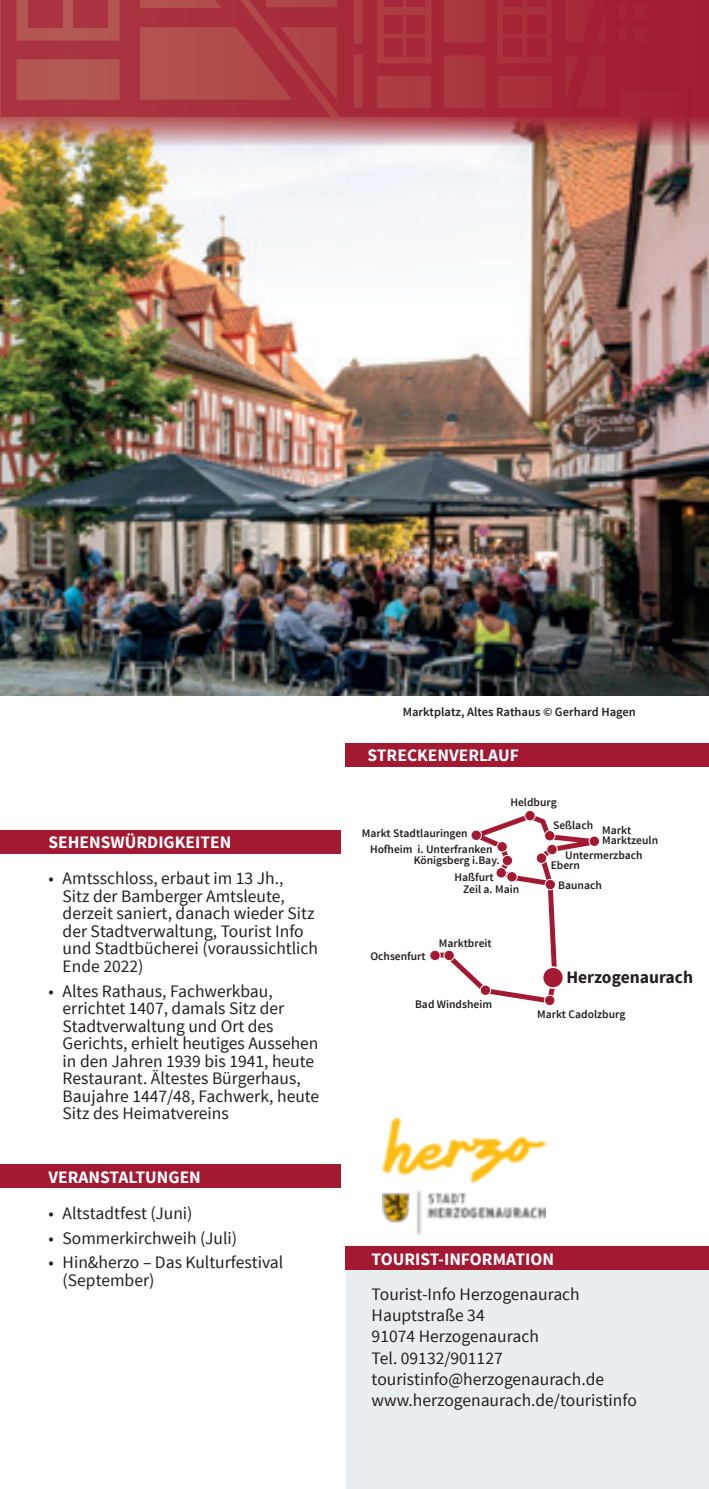
<style>
.page{position:relative;width:709px;height:1489px;background:#fff}
.page>*{position:absolute;margin:0;border:0;box-sizing:border-box;transform-origin:0 0}
.t1{font:17.5px/17.5px "Source Sans Pro";color:#231f20}
.t2{font:700 17.5px "Source Sans Pro";color:#fff}
.t3{font:700 17.5px "Source Sans Pro";color:#231f20}
.t4{font:600 12.5px "Source Sans Pro";color:#231f20}
.t5{font:600 11.5px/10px "Source Sans Pro";color:#231f20}
</style>
<div class="page">
<img style="left:0;top:145px;width:709px;height:550px">
<img style="left:0;top:0;width:709px;height:145px">
<svg style="left:338px;top:0;width:371px;height:117px;background:#a62838"></svg>
<svg style="left:1px;top:0;width:337px;height:117px;background:#ac3f45"></svg>
<div style="left:503px;top:38px;width:18px;height:18px;background:#a52335"></div>
<div style="left:407px;top:38px;width:18px;height:18px;background:#a62838"></div>
<div style="left:503px;top:15px;width:18px;height:18px;background:#a52335"></div>
<div style="left:527px;top:0;width:18px;height:7px;background:#a42234"></div>
<div style="left:527px;top:15px;width:18px;height:18px;background:#a42234"></div>
<div style="left:527px;top:38px;width:18px;height:18px;background:#a42234"></div>
<div style="left:407px;top:15px;width:18px;height:18px;background:#a62838"></div>
<div style="left:384px;top:38px;width:18px;height:18px;background:#a62838"></div>
<div style="left:407px;top:0;width:18px;height:7px;background:#a62838"></div>
<div style="left:384px;top:0;width:18px;height:7px;background:#a62838"></div>
<div style="left:384px;top:15px;width:18px;height:18px;background:#a62838"></div>
<div style="left:503px;top:0;width:18px;height:7px;background:#a52335"></div>
<div style="left:0;top:829px;width:340px;height:24px;background:#a21931"></div>
<div style="left:0;top:1164px;width:340px;height:24px;background:#a21931"></div>
<div style="left:345px;top:742px;width:364px;height:24px;background:#a21931"></div>
<div style="left:345px;top:1246px;width:364px;height:242px;background:#eaeef1"></div>
<div style="left:345px;top:1246px;width:364px;height:23px;background:#a21931"></div>
<img style="left:383px;top:1116px;width:162px;height:118px">
<svg style="left:439px;top:812px;width:158px;height:194px"></svg>
<div style="left:430px;top:950px;width:10px;height:10px;background:#a21931;border-radius:50%"></div>
<div style="left:429px;top:949px;width:11px;height:12px;border:1px solid #fff;border-radius:50%"></div>
<div style="left:444px;top:950px;width:10px;height:10px;background:#a21931;border-radius:50%"></div>
<div style="left:443px;top:949px;width:12px;height:12px;border:1px solid #fff;border-radius:50%"></div>
<div style="left:480px;top:984px;width:10px;height:11px;background:#a21931;border-radius:50%"></div>
<div style="left:480px;top:984px;width:11px;height:11px;border:1px solid #fff;border-radius:50%"></div>
<div style="left:544px;top:995px;width:11px;height:10px;background:#a21931;border-radius:50%"></div>
<div style="left:544px;top:994px;width:11px;height:11px;border:1px solid #fff;border-radius:50%"></div>
<svg style="left:545px;top:879px;width:10px;height:10px"></svg>
<div style="left:544px;top:878px;width:12px;height:12px;border:1px solid #fff;border-radius:50%"></div>
<div style="left:506px;top:871px;width:11px;height:11px;background:#a21931;border-radius:50%"></div>
<div style="left:506px;top:871px;width:11px;height:11px;border:1px solid #fff;border-radius:50%"></div>
<div style="left:496px;top:867px;width:10px;height:11px;background:#a21931;border-radius:50%"></div>
<div style="left:495px;top:867px;width:12px;height:11px;border:1px solid #fff;border-radius:50%"></div>
<div style="left:502px;top:855px;width:10px;height:10px;background:#a21931;border-radius:50%"></div>
<div style="left:502px;top:854px;width:11px;height:12px;border:1px solid #fff;border-radius:50%"></div>
<div style="left:471px;top:830px;width:10px;height:10px;background:#a21931;border-radius:50%"></div>
<div style="left:470px;top:829px;width:12px;height:11px;border:1px solid #fff;border-radius:50%"></div>
<div style="left:525px;top:810px;width:10px;height:10px;background:#a21931;border-radius:50%"></div>
<div style="left:524px;top:810px;width:11px;height:11px;border:1px solid #fff;border-radius:50%"></div>
<div style="left:544px;top:830px;width:11px;height:11px;background:#a21931;border-radius:50%"></div>
<div style="left:544px;top:830px;width:11px;height:11px;border:1px solid #fff;border-radius:50%"></div>
<div style="left:589px;top:836px;width:10px;height:10px;background:#a21931;border-radius:50%"></div>
<div style="left:588px;top:835px;width:12px;height:11px;border:1px solid #fff;border-radius:50%"></div>
<div style="left:547px;top:844px;width:10px;height:10px;background:#a21931;border-radius:50%"></div>
<div style="left:546px;top:843px;width:11px;height:12px;border:1px solid #fff;border-radius:50%"></div>
<div style="left:536px;top:852px;width:10px;height:11px;background:#a21931;border-radius:50%"></div>
<div style="left:536px;top:852px;width:11px;height:11px;border:1px solid #fff;border-radius:50%"></div>
<div style="left:497px;top:841px;width:10px;height:11px;background:#a21931;border-radius:50%"></div>
<div style="left:496px;top:841px;width:12px;height:11px;border:1px solid #fff;border-radius:50%"></div>
<div style="left:542px;top:967px;width:21px;height:21px;background:#a21931;border-radius:50%"></div>
<div style="left:541px;top:966px;width:23px;height:22px;border:2px solid #fff;border-radius:50%"></div>
<p class="t2" style="left:48px;top:831px;width:184px">SEHENSWÜRDIGKEITEN</p>
<p class="t1" style="left:63px;top:870px;width:257px;text-indent:-14px">• Amtsschloss, erbaut im 13 Jh.,<br>Sitz der Bamberger Amtsleute, derzeit saniert, danach wieder Sitz der Stadtverwaltung, Tourist Info und Stadtbücherei (voraussichtlich<br>Ende 2022)</p>
<p class="t1" style="left:63px;top:982px;width:258px;text-indent:-14px">• Altes Rathaus, Fachwerkbau, errichtet 1407, damals Sitz der<br>Stadtverwaltung und Ort des<br>Gerichts, erhielt heutiges Aussehen in den Jahren 1939 bis 1941, heute<br>Restaurant. Ältestes Bürgerhaus,<br>Baujahre 1447/48, Fachwerk, heute<br>Sitz des Heimatvereins</p>
<p class="t2" style="left:48px;top:1165px;width:154px">VERANSTALTUNGEN</p>
<p class="t1" style="left:48px;top:1204px;width:146px">• Altstadtfest (Juni)</p>
<p class="t1" style="left:48px;top:1229px;width:190px">• Sommerkirchweih (Juli)</p>
<p class="t1" style="left:63px;top:1253px;width:222px;text-indent:-14px">• Hin&amp;herzo – Das Kulturfestival (September)</p>
<p class="t4" style="left:403px;top:703px;width:235px">Marktplatz, Altes Rathaus © Gerhard Hagen</p>
<p class="t2" style="left:367px;top:744px;width:153px">STRECKENVERLAUF</p>
<p class="t5" style="left:510px;top:797px;width:48px">Heldburg</p>
<p class="t5" style="left:553px;top:820px;width:42px">Seßlach</p>
<p class="t5" style="left:602px;top:825px;width:57px">Markt<br>Marktzeuln</p>
<p class="t5" style="left:565px;top:850px;width:79px">Untermerzbach</p>
<p class="t5" style="left:550px;top:860px;width:31px">Ebern</p>
<p class="t5" style="left:558px;top:880px;width:45px">Baunach</p>
<p class="t5" style="left:362px;top:829px;width:107px">Markt Stadtlauringen</p>
<p class="t5" style="left:454px;top:872px;width:41px">Haßfurt</p>
<p class="t5" style="left:370px;top:844px;width:124px">Hofheim i. Unterfranken</p>
<p class="t5" style="left:413px;top:855px;width:87px">Königsberg i.Bay.</p>
<p class="t5" style="left:463px;top:884px;width:58px">Zeil a. Main</p>
<p class="t5" style="left:370px;top:951px;width:57px">Ochsenfurt</p>
<p class="t5" style="left:439px;top:938px;width:54px">Marktbreit</p>
<p class="t5" style="left:415px;top:999px;width:79px">Bad Windsheim</p>
<p class="t3" style="left:566px;top:965px;width:128px">Herzogenaurach</p>
<p class="t5" style="left:537px;top:1009px;width:90px">Markt Cadolzburg</p>
<p class="t2" style="left:371px;top:1247px;width:184px">TOURIST-INFORMATION</p>
<p class="t1" style="left:371px;top:1286px;width:210px">Tourist-Info Herzogenaurach</p>
<p class="t1" style="left:371px;top:1305px;width:169px;line-height:21px">Hauptstraße 34<br>91074 Herzogenaurach</p>
<p class="t1" style="left:371px;top:1349px;width:133px">Tel. 09132/901127</p>
<p class="t1" style="left:371px;top:1368px;width:267px;line-height:21px">touristinfo@herzogenaurach.de www.herzogenaurach.de/touristinfo</p>
</div>
